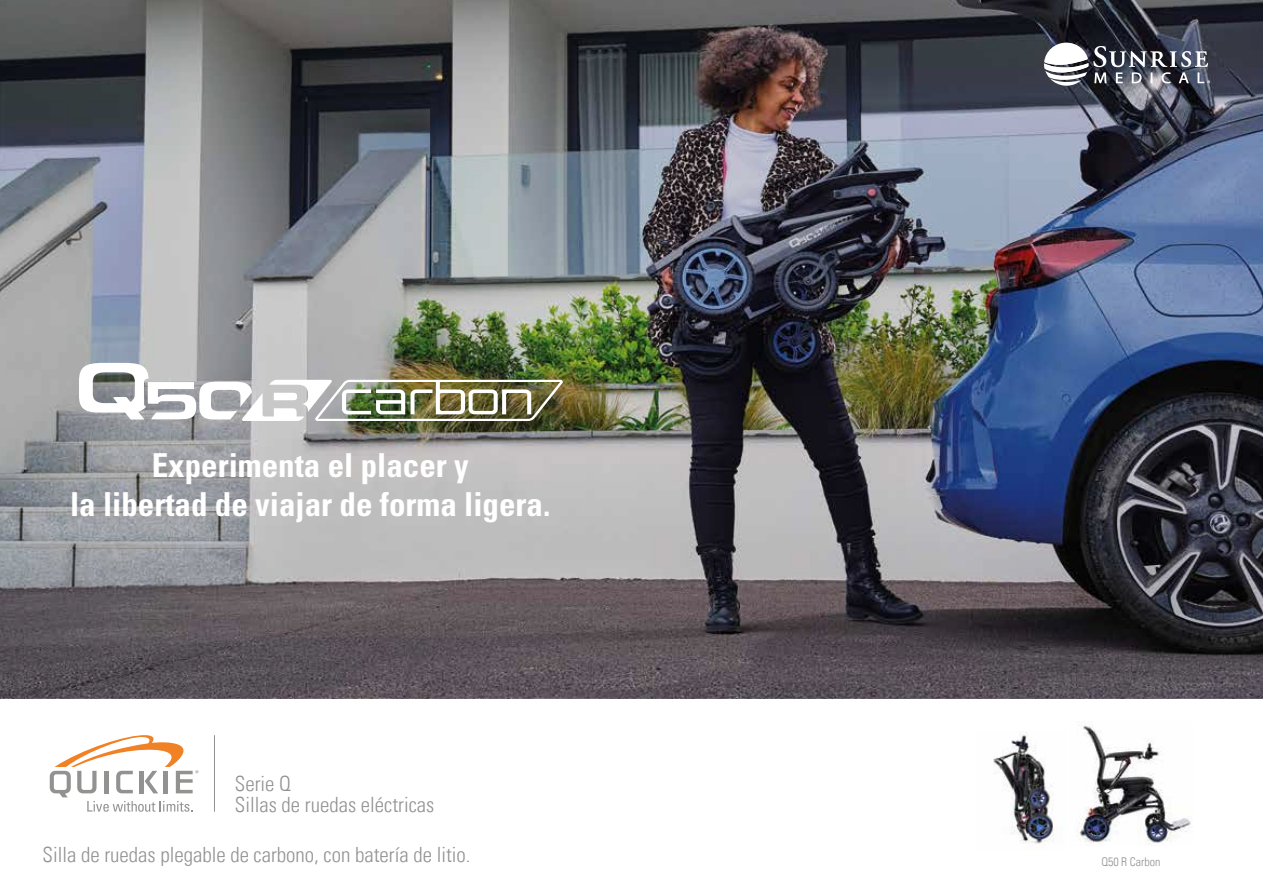
<style>
.page{position:relative;width:1263px;height:893px;background:#fff}
.page>*{position:absolute;margin:0;border:0;box-sizing:border-box;transform-origin:0 0}
.t1{font:700 condensed 33px/39.6px "Univers LT Std";color:#fff;text-align:center}
.t2{font:21px/21px "Univers Com 47 Light Cond";color:#929291}
.t3{font:12px "Univers Com 47 Light Cond";color:#929291}
</style>
<div class="page">
<img style="left:0;top:0;width:1263px;height:698px">
<svg style="left:50px;top:735px;width:148px;height:77px"></svg>
<hr style="left:214px;top:735px;width:1px;height:77px;background:#929291">
<svg style="left:1044px;top:43px;width:166px;height:43px"></svg>
<img style="left:1079px;top:721px;width:112px;height:122px">
<img style="left:993px;top:732px;width:61px;height:112px">
<img style="left:79px;top:363px;width:484px;height:58px">
<h1 class="t1" style="left:70px;top:445px;width:482px">Experimenta el placer y<br>la libertad de viajar de forma ligera.</h1>
<p class="t2" style="left:235px;top:773px;width:201px">Serie Q<br>Sillas de ruedas eléctricas</p>
<p class="t2" style="left:43px;top:844px;width:429px">Silla de ruedas plegable de carbono, con batería de litio.</p>
<p class="t3" style="left:1101px;top:855px;width:61px">Q50 R Carbon</p>
</div>
